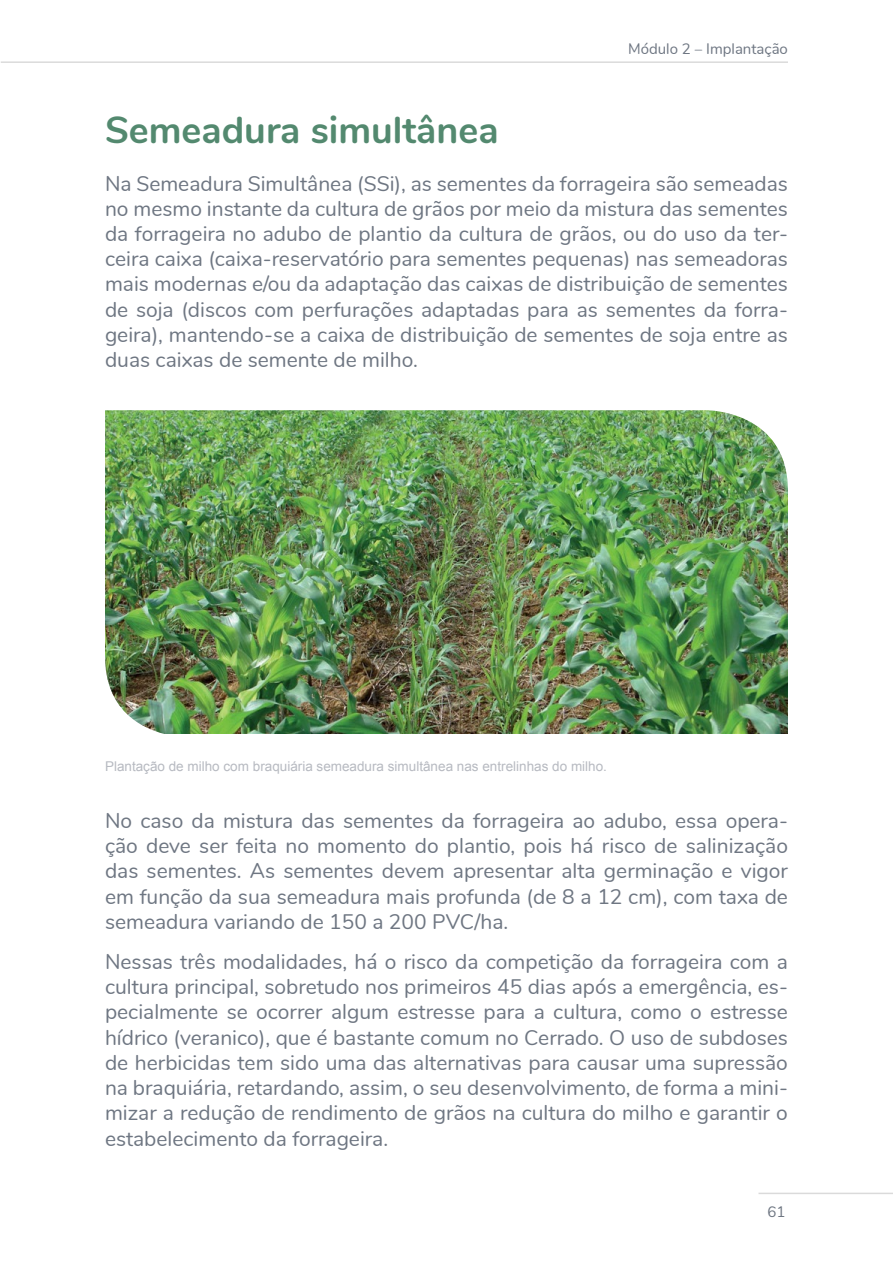
<style>
.page{position:relative;width:893px;height:1263px;background:#fff}
.page>*{position:absolute;margin:0;border:0;box-sizing:border-box;transform-origin:0 0}
.H2_Subtítulo_1{font:700 37.5px "Nunito";color:#53896f}
.Corpo_de_texto{font:21px/25.2px "Nunito";color:#6e7682;text-align:justify}
.t1{font:15px "Nunito";color:#6e7682}
.Fonte{font:13.5px "Arial";color:#b7bac1}
</style>
<div class="page">
<hr style="left:1px;top:61px;width:787px;height:2px;background:#dadada">
<hr style="left:758px;top:1193px;width:135px;height:1px;background:#dadada">
<img style="left:105px;top:410px;width:683px;height:324px">
<p class="t1" style="left:628px;top:38px;width:161px">Módulo 2 – Implantação</p>
<p class="H2_Subtítulo_1" style="left:105px;top:102px;width:395px">Semeadura simultânea</p>
<p class="Corpo_de_texto" style="left:105px;top:170px;width:684px">Na Semeadura Simultânea (SSi), as sementes da forrageira são semeadas no mesmo instante da cultura de grãos por meio da mistura das sementes da forrageira no adubo de plantio da cultura de grãos, ou do uso da ter&shy;ceira caixa (caixa-reservatório para sementes pequenas) nas semeadoras mais modernas e/ou da adaptação das caixas de distribuição de sementes de soja (discos com perfurações adaptadas para as sementes da forra&shy;geira), mantendo-se a caixa de distribuição de sementes de soja entre as duas caixas de semente de milho.</p>
<p class="Fonte" style="left:105px;top:758px;width:503px">Plantação de milho com braquiária semeadura simultânea nas entrelinhas do milho.</p>
<p class="Corpo_de_texto" style="left:105px;top:807px;width:684px">No caso da mistura das sementes da forrageira ao adubo, essa opera&shy;ção deve ser feita no momento do plantio, pois há risco de salinização das sementes. As sementes devem apresentar alta germinação e vigor em função da sua semeadura mais profunda (de 8 a 12 cm), com taxa de semeadura variando de 150 a 200 PVC/ha.</p>
<p class="Corpo_de_texto" style="left:105px;top:948px;width:684px">Nessas três modalidades, há o risco da competição da forrageira com a cultura principal, sobretudo nos primeiros 45 dias após a emergência, es&shy;pecialmente se ocorrer algum estresse para a cultura, como o estresse hídrico (veranico), que é bastante comum no Cerrado. O uso de subdoses de herbicidas tem sido uma das alternativas para causar uma supressão na braquiária, retardando, assim, o seu desenvolvimento, de forma a mini&shy;mizar a redução de rendimento de grãos na cultura do milho e garantir o estabelecimento da forrageira.</p>
<p class="t1" style="left:767px;top:1200px;width:19px">61</p>
</div>
